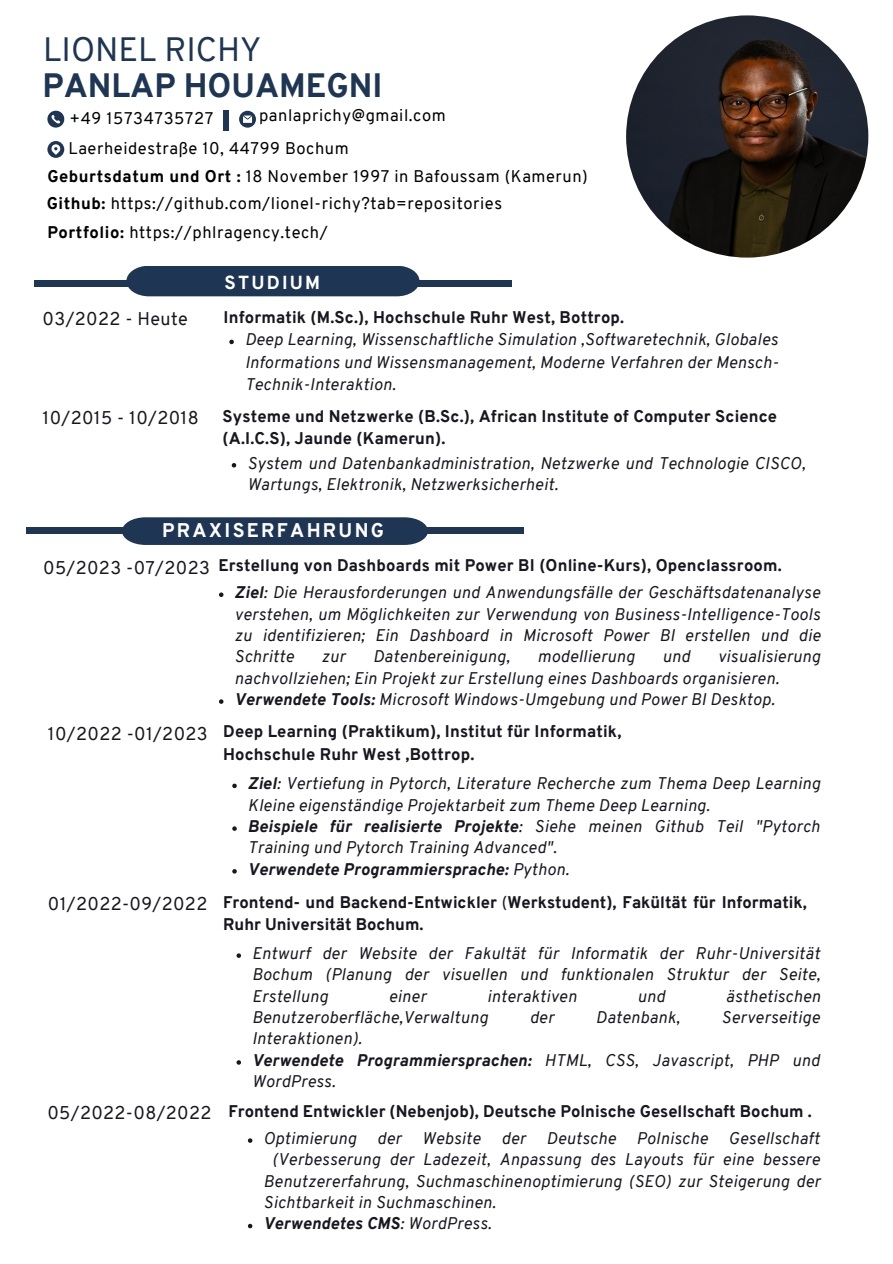
<style>
.page{position:relative;width:893px;height:1264px;background:#fff}
.page>*{position:absolute;margin:0;border:0;box-sizing:border-box;transform-origin:0 0}
.t1{font:800 33px "Overpass";color:#1e3653}
.t2{font:33px "Overpass";color:#1e3653}
.t3{font:800 19.35px "Overpass";letter-spacing:.115em;color:#fff}
.t4{font:800 18.45px "Overpass";letter-spacing:.115em;color:#fff}
.t5{font:18px "Overpass";letter-spacing:.02em;color:#18161f}
.t6{font:italic 16.5px/21.3px "Overpass";letter-spacing:.02em;color:#18161f}
.t7{font:800 16.5px/22.5px "Overpass";letter-spacing:.01em;color:#18161f}
.t8{font:16.5px "Overpass";letter-spacing:.035em;color:#000}
.t9{font:italic 800 16.5px "Overpass";letter-spacing:.02em;color:#18161f}
.s1{font-weight:800}
.s2{font-weight:400}
</style>
<div class="page">
<div style="left:26px;top:527px;width:128px;height:7px;background:#1e3653"></div>
<svg style="left:122px;top:517px;width:306px;height:28px;background:#283f5a"></svg>
<div style="left:395px;top:527px;width:129px;height:7px;background:#1e3653"></div>
<div style="left:34px;top:281px;width:123px;height:6px;background:#1e3653"></div>
<div style="left:126px;top:266px;width:293px;height:30px;background:#1e3653"></div>
<div style="left:388px;top:281px;width:123px;height:6px;background:#1e3653"></div>
<svg style="left:47px;top:111px;width:17px;height:17px"></svg>
<svg style="left:47px;top:141px;width:17px;height:17px"></svg>
<svg style="left:239px;top:111px;width:17px;height:17px"></svg>
<img style="left:626px;top:15px;width:242px;height:242px;border-radius:50%">
<div style="left:223px;top:110px;width:6px;height:21px;background:#1e3653"></div>
<svg style="left:229px;top:340px;width:5px;height:4px"></svg>
<svg style="left:232px;top:463px;width:4px;height:4px"></svg>
<svg style="left:236px;top:953px;width:5px;height:4px"></svg>
<svg style="left:236px;top:1060px;width:5px;height:4px"></svg>
<svg style="left:232px;top:783px;width:5px;height:5px"></svg>
<svg style="left:232px;top:826px;width:5px;height:4px"></svg>
<svg style="left:232px;top:869px;width:5px;height:4px"></svg>
<svg style="left:219px;top:592px;width:4px;height:5px"></svg>
<svg style="left:219px;top:699px;width:4px;height:4px"></svg>
<svg style="left:248px;top:1138px;width:4px;height:4px"></svg>
<svg style="left:248px;top:1223px;width:4px;height:5px"></svg>
<p class="t2" style="left:43px;top:36px;width:220px">LIONEL RICHY</p>
<p class="t1" style="left:43px;top:73px;width:341px">PANLAP HOUAMEGNI</p>
<p class="t8" style="left:70px;top:111px;width:145px">+49 15734735727</p>
<p class="t8" style="left:259px;top:109px;width:188px">panlaprichy@gmail.com</p>
<p class="t8" style="left:69px;top:141px;width:282px">Laerheidestraße 10, 44799 Bochum</p>
<p class="t8" style="left:47px;top:170px;width:542px"><span class="s1">Geburtsdatum und Ort :</span> 18 November 1997 in Bafoussam (Kamerun)</p>
<p class="t8" style="left:47px;top:197px;width:456px"><span class="s1">Github:</span> https://github.com/lionel-richy?tab=repositories</p>
<p class="t8" style="left:47px;top:226px;width:282px"><span class="s1">Portfolio:</span> https://phlragency.tech/</p>
<p class="t4" style="left:225px;top:275px;width:97px">STUDIUM</p>
<p class="t5" style="left:43px;top:311px;width:147px">03/2022 - Heute</p>
<p class="t7" style="left:223px;top:307px;width:402px">Informatik (M.Sc.), Hochschule Ruhr West, Bottrop.</p>
<p class="t6" style="left:245px;top:330px;width:535px;line-height:22.5px;text-align:justify">Deep Learning, Wissenschaftliche Simulation ,Softwaretechnik, Globales Informations und Wissensmanagement, Moderne Verfahren der Mensch-Technik-Interaktion.</p>
<p class="t5" style="left:43px;top:410px;width:157px">10/2015 - 10/2018</p>
<p class="t7" style="left:222px;top:406px;width:556px">Systeme und Netzwerke (B.Sc.), African Institute of Computer Science (A.I.C.S), Jaunde (Kamerun).</p>
<p class="t6" style="left:247px;top:454px;width:559px">System und Datenbankadministration, Netzwerke und Technologie CISCO,<br>Wartungs, Elektronik, Netzwerksicherheit.</p>
<p class="t3" style="left:162px;top:522px;width:223px">PRAXISERFAHRUNG</p>
<p class="t5" style="left:43px;top:560px;width:168px">05/2023 -07/2023</p>
<p class="t7" style="left:218px;top:556px;width:565px">Erstellung von Dashboards mit Power BI (Online-Kurs), Openclassroom.</p>
<p class="t6" style="left:235px;top:583px;width:587px;text-align:justify"><span class="s1">Ziel</span>: Die Herausforderungen und Anwendungsfälle der Geschäftsdatenanalyse verstehen, um Möglichkeiten zur Verwendung von Business-Intelligence-Tools zu identifizieren; Ein Dashboard in Microsoft Power BI erstellen und die Schritte</p>
<p class="t6" style="left:235px;top:647px;width:587px;text-indent:483px">visualisierung nachvollziehen; Ein Projekt zur Erstellung eines Dashboards organisieren.</p>
<p class="t6" style="left:235px;top:690px;width:541px"><span class="s1">Verwendete Tools:</span> Microsoft Windows-Umgebung und Power BI Desktop.</p>
<p class="t6" style="left:321px;top:647px;width:25px">zur</p>
<p class="t6" style="left:373px;top:647px;width:138px">Datenbereinigung,</p>
<p class="t6" style="left:537px;top:647px;width:99px">modellierung</p>
<p class="t6" style="left:662px;top:647px;width:29px">und</p>
<p class="t5" style="left:48px;top:726px;width:161px">10/2022 -01/2023</p>
<p class="t7" style="left:223px;top:722px;width:400px">Deep Learning (Praktikum), Institut für Informatik,</p>
<p class="t7" style="left:223px;top:744px;width:253px">Hochschule Ruhr West ,Bottrop.</p>
<p class="t6" style="left:248px;top:774px;width:574px"><span class="s1">Ziel</span>: Vertiefung in Pytorch, Literature Recherche zum Thema Deep Learning<br>Kleine eigenständige Projektarbeit zum Theme Deep Learning.</p>
<p class="t6" style="left:248px;top:817px;width:573px"><span class="s1">Beispiele für realisierte Projekte</span>: Siehe meinen Github Teil "Pytorch<br>Training und Pytorch Training Advanced".</p>
<p class="t9" style="left:248px;top:862px;width:323px">Verwendete Programmiersprache: <span class="s2">Python.</span></p>
<p class="t5" style="left:48px;top:896px;width:161px">01/2022-09/2022</p>
<p class="t7" style="left:223px;top:892px;width:585px">Frontend- und Backend-Entwickler <span class="s2">(</span>Werkstudent), Fakültät für Informatik,<br>Ruhr Universität Bochum.</p>
<p class="t6" style="left:252px;top:944px;width:569px;text-align:justify">Entwurf der Website der Fakultät für Informatik der Ruhr-Universität Bochum (Planung der visuellen und funktionalen Struktur der Seite, Erstellung</p>
<p class="t6" style="left:389px;top:986px;width:39px">einer</p>
<p class="t6" style="left:487px;top:986px;width:91px">interaktiven</p>
<p class="t6" style="left:637px;top:986px;width:29px">und</p>
<p class="t6" style="left:725px;top:986px;width:96px">ästhetischen</p>
<p class="t6" style="left:252px;top:1008px;width:237px">Benutzeroberfläche,Verwaltung</p>
<p class="t6" style="left:529px;top:1008px;width:26px">der</p>
<p class="t6" style="left:595px;top:1008px;width:85px">Datenbank,</p>
<p class="t6" style="left:721px;top:1008px;width:100px">Serverseitige</p>
<p class="t6" style="left:252px;top:1029px;width:111px">Interaktionen).</p>
<p class="t6" style="left:252px;top:1051px;width:569px"><span class="s1">Verwendete Programmiersprachen:</span> HTML, CSS, Javascript, PHP und<br>WordPress.</p>
<p class="t5" style="left:47px;top:1105px;width:166px">05/2022-08/2022</p>
<p class="t7" style="left:228px;top:1101px;width:584px">Frontend Entwickler (Nebenjob), Deutsche Polnische Gesellschaft Bochum .</p>
<p class="t6" style="left:263px;top:1129px;width:94px">Optimierung</p>
<p class="t6" style="left:377px;top:1129px;width:26px">der</p>
<p class="t6" style="left:422px;top:1129px;width:60px">Website</p>
<p class="t6" style="left:501px;top:1129px;width:26px">der</p>
<p class="t6" style="left:546px;top:1129px;width:71px">Deutsche</p>
<p class="t6" style="left:636px;top:1129px;width:73px">Polnische</p>
<p class="t6" style="left:728px;top:1129px;width:93px">Gesellschaft</p>
<p class="t6" style="left:272px;top:1150px;width:549px">(Verbesserung der Ladezeit, Anpassung des Layouts für eine bessere</p>
<p class="t6" style="left:263px;top:1171px;width:558px">Benutzererfahrung, Suchmaschinenoptimierung (SEO) zur Steigerung der</p>
<p class="t6" style="left:263px;top:1193px;width:234px">Sichtbarkeit in Suchmaschinen.</p>
<p class="t9" style="left:263px;top:1216px;width:229px">Verwendetes CMS<span class="s2">: WordPress.</span></p>
</div>
